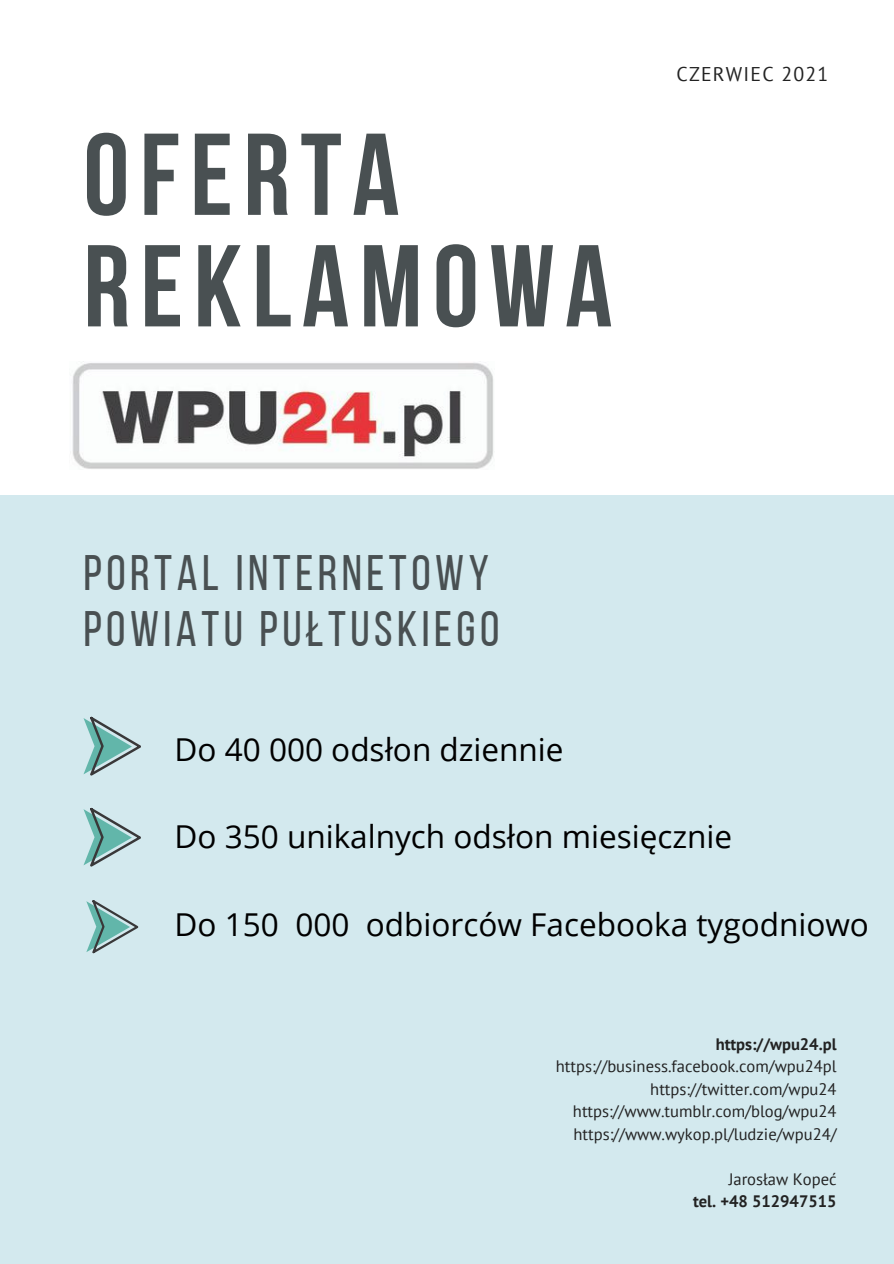
<style>
.page{position:relative;width:894px;height:1264px;background:#fff}
.page>*{position:absolute;margin:0;border:0;box-sizing:border-box;transform-origin:0 0}
.t1{font:700 115.95px/111.4px "Bebas Neue";letter-spacing:.09em;color:#495052}
.t2{font:49.65px/56.2px "Bebas Neue";letter-spacing:.09em;color:#495052}
.t3{font:31.5px "Open Sans";color:#000}
.t4{font:19.8px "PT Sans";letter-spacing:.06em;color:#222}
.t5{font:16.5px/22.5px "PT Sans";color:#222;text-align:right}
.t6{font:700 16.5px "PT Sans";color:#222}
</style>
<div class="page">
<div style="left:0;top:495px;width:893px;height:768px;background:#d3e9ee"></div>
<img style="left:72px;top:361px;width:422px;height:108px">
<svg style="left:83px;top:716px;width:58px;height:59px"></svg>
<svg style="left:83px;top:808px;width:58px;height:58px"></svg>
<svg style="left:86px;top:900px;width:52px;height:53px"></svg>
<h1 class="t1" style="left:83px;top:130px;width:530px">OFERTA<br>REKLAMOWA</h1>
<p class="t4" style="left:676px;top:61px;width:153px">CZERWIEC 2021</p>
<h2 class="t2" style="left:83px;top:549px;width:417px">PORTAL INTERNETOWY<br>POWIATU PUŁTUSKIEGO</h2>
<h3 class="t3" style="left:174px;top:727px;width:390px">Do 40 000 odsłon dziennie</h3>
<h3 class="t3" style="left:174px;top:814px;width:559px">Do 350 unikalnych odsłon miesięcznie</h3>
<h3 class="t3" style="left:174px;top:902px;width:695px">Do 150 000 odbiorców Facebooka tygodniowo</h3>
<p class="t6" style="left:715px;top:1032px;width:122px">https://wpu24.pl</p>
<p class="t5" style="left:555px;top:1054px;width:282px">https://business.facebook.com/wpu24pl https://twitter.com/wpu24 https://www.tumblr.com/blog/wpu24 https://www.wykop.pl/ludzie/wpu24/</p>
<p class="t5" style="left:728px;top:1167px;width:109px">Jarosław Kopeć</p>
<p class="t6" style="left:693px;top:1190px;width:145px">tel. +48 512947515</p>
</div>
